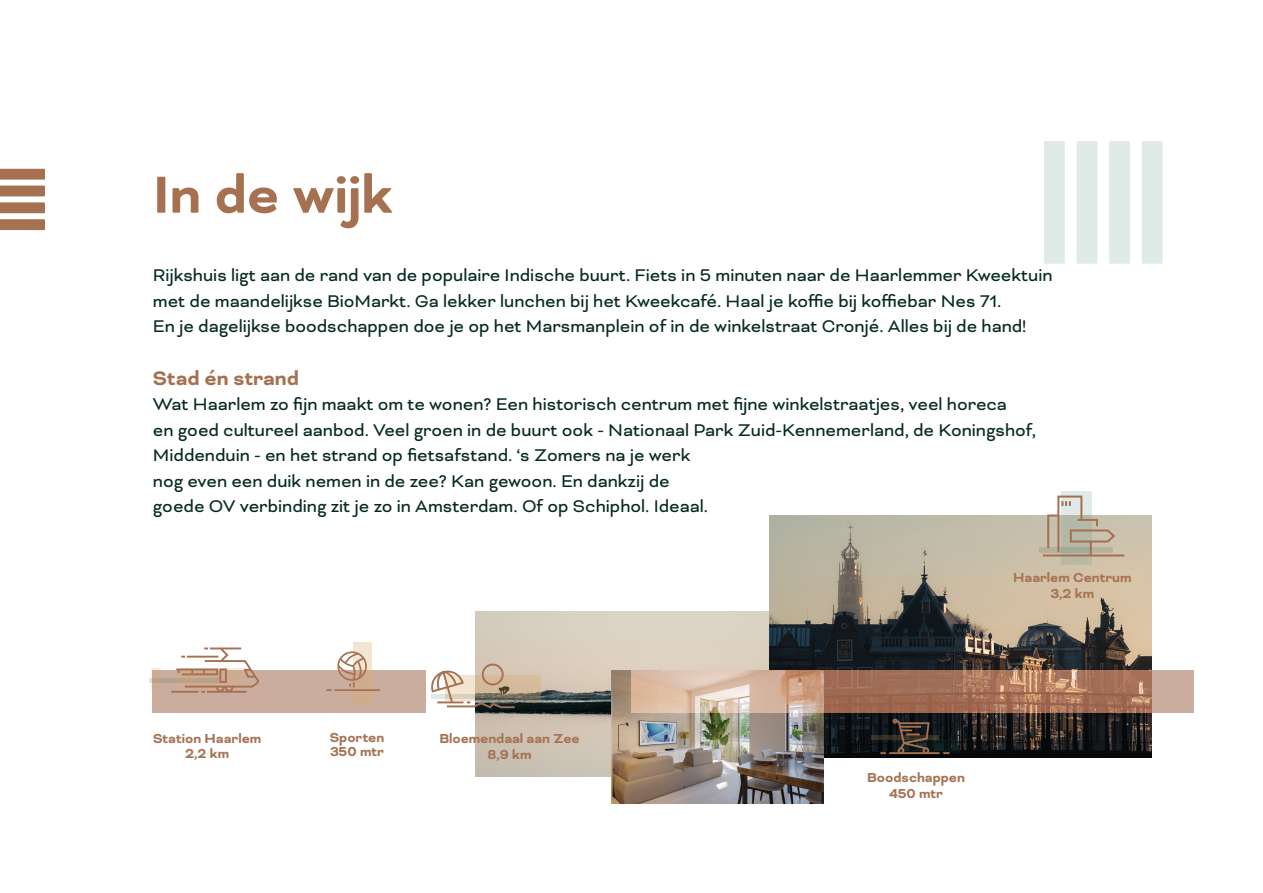
<style>
.page{position:relative;width:1263px;height:893px;background:#fff}
.page>*{position:absolute;margin:0;border:0;box-sizing:border-box;transform-origin:0 0}
.t1{font:700 60px "Bicyclette";color:#a57151}
.t2{font:700 22.5px "Bicyclette";color:#a57151}
.t3{font:19.5px/25.5px "Bicyclette";color:#062a20}
.t4{font:700 15px/15.8px "Bicyclette";color:#a67353;text-align:center}
</style>
<div class="page">
<svg style="left:0;top:186px;width:45px;height:10px"></svg>
<svg style="left:0;top:169px;width:45px;height:11px"></svg>
<svg style="left:0;top:219px;width:45px;height:11px"></svg>
<svg style="left:0;top:202px;width:45px;height:11px"></svg>
<img style="left:475px;top:611px;width:294px;height:165px">
<img style="left:769px;top:516px;width:383px;height:241px">
<svg style="left:1061px;top:491px;width:31px;height:74px"></svg>
<div style="left:1039px;top:547px;width:73px;height:5px;background:#b2b29c"></div>
<hr style="left:1043px;top:554px;width:81px;height:2px;background:#a57151">
<svg style="left:1046px;top:495px;width:71px;height:60px"></svg>
<div style="left:153px;top:670px;width:273px;height:42px;background:#cbad9f"></div>
<svg style="left:517px;top:675px;width:24px;height:25px"></svg>
<div style="left:482px;top:664px;width:22px;height:21px;border:2px solid #a57151;border-radius:50%"></div>
<svg style="left:431px;top:669px;width:86px;height:40px"></svg>
<svg style="left:584px;top:697px;width:5px;height:9px"></svg>
<svg style="left:892px;top:739px;width:67px;height:14px"></svg>
<svg style="left:871px;top:735px;width:67px;height:5px"></svg>
<svg style="left:943px;top:752px;width:6px;height:2px"></svg>
<hr style="left:889px;top:752px;width:50px;height:2px;background:#a57151">
<svg style="left:880px;top:752px;width:6px;height:2px"></svg>
<div style="left:923px;top:747px;width:6px;height:7px;border:2px solid #a57151;border-radius:50%"></div>
<div style="left:898px;top:747px;width:6px;height:7px;border:2px solid #a57151;border-radius:50%"></div>
<svg style="left:893px;top:719px;width:38px;height:32px"></svg>
<svg style="left:353px;top:642px;width:18px;height:61px"></svg>
<hr style="left:334px;top:689px;width:46px;height:2px;background:#a57151">
<div style="left:337px;top:651px;width:30px;height:30px;border:2px solid #a57151;border-radius:50%"></div>
<svg style="left:326px;top:651px;width:40px;height:40px"></svg>
<svg style="left:149px;top:678px;width:25px;height:4px"></svg>
<svg style="left:151px;top:668px;width:10px;height:22px"></svg>
<hr style="left:171px;top:691px;width:27px;height:2px;background:#a57151">
<svg style="left:174px;top:647px;width:85px;height:46px"></svg>
<div style="left:1109px;top:141px;width:21px;height:123px;background:#e0ebe9"></div>
<div style="left:1141px;top:141px;width:21px;height:123px;background:#e0ebe9"></div>
<div style="left:1044px;top:141px;width:21px;height:123px;background:#e0ebe9"></div>
<div style="left:1076px;top:141px;width:21px;height:123px;background:#e0ebe9"></div>
<img style="left:612px;top:670px;width:211px;height:134px">
<svg style="left:631px;top:670px;width:563px;height:42px;background:#bb8f78"></svg>
<p class="t1" style="left:153px;top:160px;width:241px">In de wijk</p>
<p class="t3" style="left:153px;top:263px;width:901px">Rijkshuis ligt aan de rand van de populaire Indische buurt. Fiets in 5 minuten naar de Haarlemmer Kweektuin met de maandelijkse BioMarkt. Ga lekker lunchen bij het Kweekcafé. Haal je koffie bij koffiebar Nes 71.<br>En je dagelijkse boodschappen doe je op het Marsmanplein of in de winkelstraat Cronjé. Alles bij de hand!</p>
<p class="t2" style="left:153px;top:365px;width:147px">Stad én strand</p>
<p class="t3" style="left:153px;top:392px;width:885px">Wat Haarlem zo fijn maakt om te wonen? Een historisch centrum met fijne winkelstraatjes, veel horeca<br>en goed cultureel aanbod. Veel groen in de buurt ook - Nationaal Park Zuid-Kennemerland, de Koningshof, Middenduin - en het strand op fietsafstand. ‘s Zomers na je werk<br>nog even een duik nemen in de zee? Kan gewoon. En dankzij de<br>goede OV verbinding zit je zo in Amsterdam. Of op Schiphol. Ideaal.</p>
<p class="t4" style="left:153px;top:730px;width:110px">Station Haarlem<br>2,2 km</p>
<p class="t4" style="left:330px;top:730px;width:56px">Sporten</p>
<p class="t4" style="left:330px;top:744px;width:55px">350 mtr</p>
<p class="t4" style="left:439px;top:731px;width:142px">Bloemendaal aan Zee<br>8,9 km</p>
<p class="t4" style="left:1013px;top:570px;width:120px">Haarlem Centrum<br>3,2 km</p>
<p class="t4" style="left:867px;top:770px;width:99px">Boodschappen</p>
<p class="t4" style="left:889px;top:785px;width:55px">450 mtr</p>
</div>
